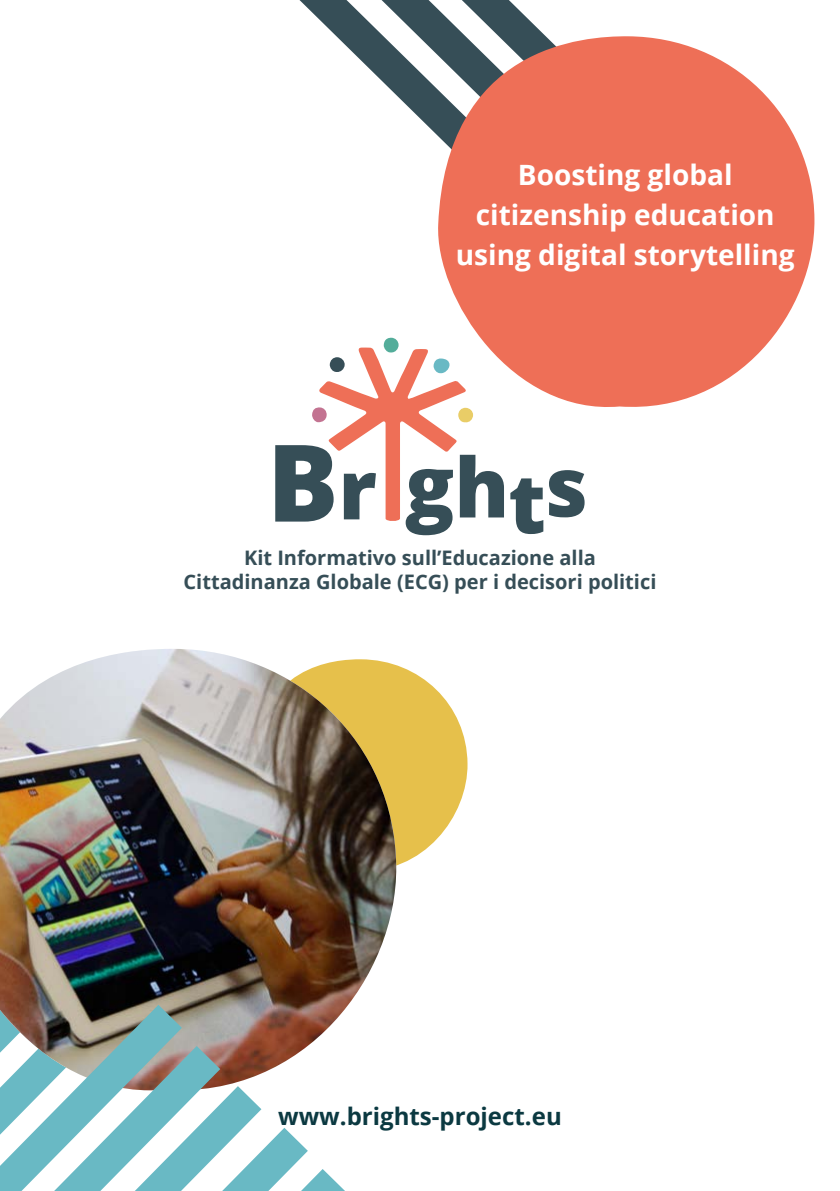
<style>
.page{position:relative;width:840px;height:1191px;background:#fff}
.page>*{position:absolute;margin:0;border:0;box-sizing:border-box;transform-origin:0 0}
.t1{font:700 28px/40px "Open Sans";color:#fff;text-align:center}
.t2{font:700 24px "Open Sans";color:#0b3941}
.t3{font:700 20px/24px "Open Sans";color:#364e57;text-align:center}
</style>
<div class="page">
<svg style="left:397px;top:665px;width:70px;height:201px;fill:#e6c04b"></svg>
<img style="left:0;top:649px;width:397px;height:360px">
<svg style="left:299px;top:0;width:247px;height:133px"></svg>
<svg style="left:510px;top:470px;width:74px;height:64px"></svg>
<div style="left:383px;top:338px;width:15px;height:15px;background:#53ad9a;border-radius:50%"></div>
<svg style="left:275px;top:347px;width:228px;height:188px"></svg>
<div style="left:458px;top:407px;width:15px;height:16px;background:#e9cd67;border-radius:50%"></div>
<svg style="left:435px;top:36px;width:379px;height:380px;fill:#ee6f57"></svg>
<img style="left:0;top:885px;width:345px;height:306px">
<h1 class="t1" style="left:455px;top:154px;width:340px">Boosting global citizenship education using digital storytelling</h1>
<p class="t3" style="left:183px;top:545px;width:474px">Kit Informativo sull’Educazione alla<br>Cittadinanza Globale (ECG) per i decisori politici</p>
<p class="t2" style="left:278px;top:1099px;width:285px">www.brights-project.eu</p>
</div>
